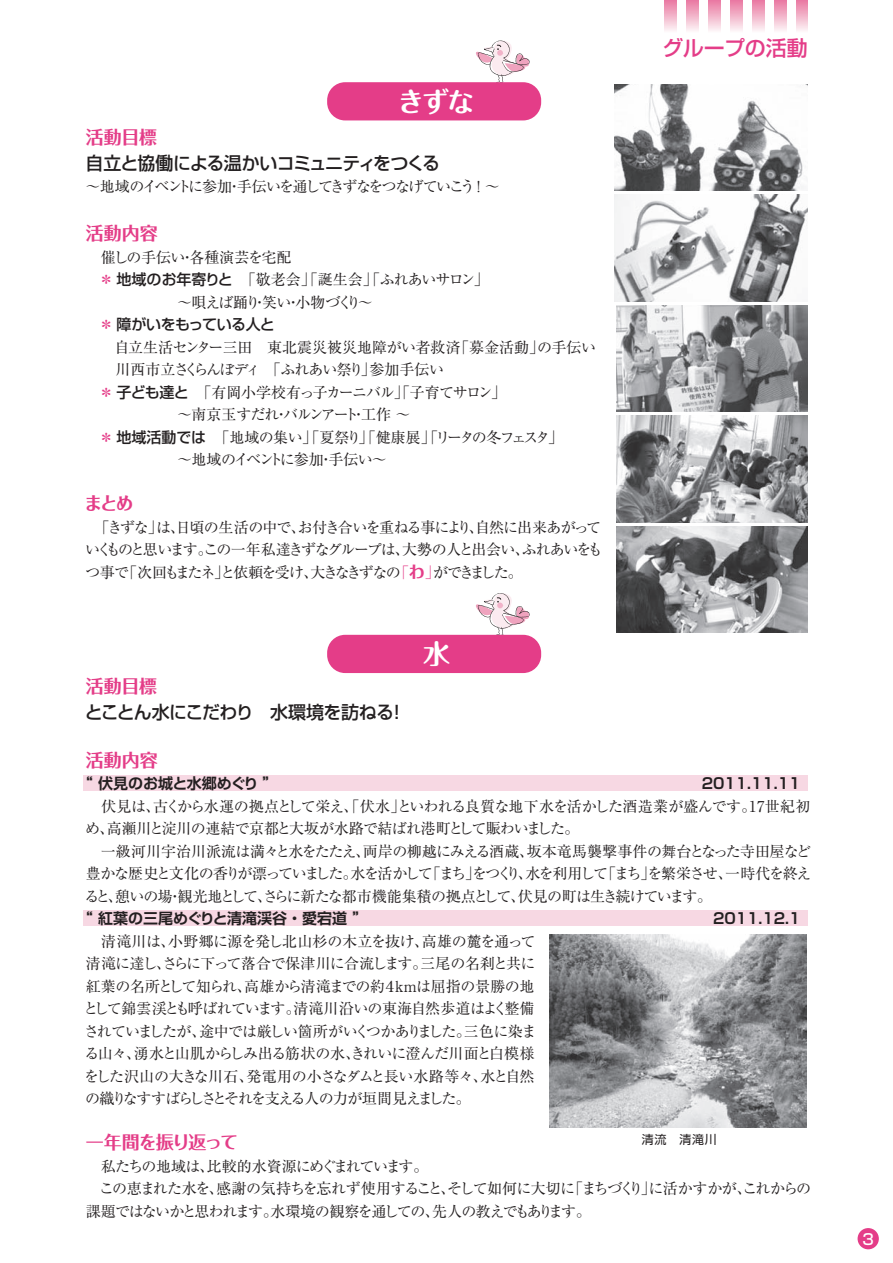
<style>
.page{position:relative;width:893px;height:1263px;background:#fff}
.page>*{position:absolute;margin:0;border:0;box-sizing:border-box;transform-origin:0 0}
.t1{font:700 27px "Maru Fo Pro";color:#fff}
.t2{font:500 21px "Shin Go Pro";letter-spacing:-.01em;color:#e43d88}
.t3{font:500 18px "Shin Go Pro";letter-spacing:-.045em;color:#231f20}
.t4{font:700 18px "Folk Pro";letter-spacing:-.02em;color:#e43d88}
.t5{font:700 18px "Folk Pro";letter-spacing:-.075em;color:#e43d88}
.t6{font:15px/22.5px "Ryumin Pro";letter-spacing:-.06em;color:#231f20}
.t7{font:700 15px "Shin Go Pro De";color:#231f20}
.t8{font:15px "Ryumin Pro";letter-spacing:-.085em;color:#231f20}
.t9{font:15px "Ryumin Pro";color:#231f20}
.t10{font:15px "Ryumin Pro";letter-spacing:-.13em;color:#231f20}
.t11{font:15px "Ryumin Pro";letter-spacing:-.08em;color:#231f20}
.t12{font:15px "Ryumin Pro";letter-spacing:-.035em;color:#231f20}
.t13{font:500 15px "Shin Go Pro";letter-spacing:-.035em;color:#231f20}
.t14{font:500 15px "Shin Go Pr 6 N";color:#fff}
.t15{font:12px "Shin Go Pro";color:#231f20}
.s1{font-family:"Shin Go Pro";font-weight:500;color:#e43d88}
.s2{font-family:"Shin Go Pro";font-weight:500}
.s3{color:#e43d88}
.s4{font-family:"Folk Pro";font-weight:700;font-size:16.5px;color:#e43d88}
</style>
<div class="page">
<div style="left:84px;top:775px;width:724px;height:15px;background:#f7d8e3"></div>
<div style="left:84px;top:911px;width:724px;height:15px;background:#f7d8e3"></div>
<div style="left:858px;top:1228px;width:21px;height:21px;background:#e43d88;border-radius:50%"></div>
<svg style="left:665px;top:0;width:11px;height:31px"></svg>
<svg style="left:687px;top:0;width:11px;height:31px"></svg>
<svg style="left:709px;top:0;width:11px;height:31px"></svg>
<svg style="left:730px;top:0;width:12px;height:31px"></svg>
<svg style="left:752px;top:0;width:12px;height:31px"></svg>
<svg style="left:774px;top:0;width:12px;height:31px"></svg>
<svg style="left:796px;top:0;width:12px;height:31px"></svg>
<svg style="left:476px;top:40px;width:54px;height:43px"></svg>
<div style="left:327px;top:82px;width:214px;height:38px;background:#e43d88;border-radius:18px"></div>
<svg style="left:472px;top:593px;width:58px;height:43px"></svg>
<div style="left:327px;top:635px;width:214px;height:38px;background:#e43d88;border-radius:18px"></div>
<img style="left:550px;top:934px;width:257px;height:193px">
<img style="left:614px;top:84px;width:193px;height:107px">
<img style="left:614px;top:195px;width:193px;height:106px">
<img style="left:617px;top:305px;width:190px;height:107px">
<img style="left:617px;top:416px;width:190px;height:106px">
<img style="left:617px;top:527px;width:190px;height:106px">
<h1 class="t1" style="left:397px;top:80px;width:79px">きずな</h1>
<p class="t4" style="left:86px;top:122px;width:73px">活動目標</p>
<p class="t3" style="left:86px;top:148px;width:356px">自立と協働による温かいコミュニティをつくる</p>
<p class="t10" style="left:85px;top:175px;width:416px">～地域のイベントに参加・手伝いを通してきずなをつなげていこう ！～</p>
<p class="t4" style="left:86px;top:218px;width:74px">活動内容</p>
<p class="t12" style="left:101px;top:245px;width:192px">催しの手伝い・各種演芸を宅配</p>
<p class="t6" style="left:99px;top:267px;width:392px"><span class="s1">＊</span> <span class="s2">地域のお年寄りと</span>　「敬老会」「誕生会」「ふれあいサロン」</p>
<p class="t8" style="left:177px;top:290px;width:197px">～唄えば踊り・笑い・小物づくり～</p>
<p class="t13" style="left:99px;top:312px;width:178px"><span class="s3">＊</span> 障がいをもっている人と</p>
<p class="t9" style="left:101px;top:335px;width:497px">　自立生活センター三田　東北震災被災地障がい者救済「募金活動」の手伝い</p>
<p class="t6" style="left:101px;top:357px;width:345px">　川西市立さくらんぼディ　「ふれあい祭り」参加手伝い</p>
<p class="t8" style="left:99px;top:380px;width:401px"><span class="s1">＊</span> <span class="s2">子ども達と</span>　「有岡小学校有っ子カーニバル」｢子育てサロン｣</p>
<p class="t11" style="left:177px;top:403px;width:235px">～南京玉すだれ・バルンアート・工作 ～</p>
<p class="t6" style="left:99px;top:425px;width:466px"><span class="s1">＊</span> <span class="s2">地域活動では</span>　「地域の集い」「夏祭り」「健康展」「リータの冬フェスタ」</p>
<p class="t6" style="left:177px;top:447px;width:211px">～地域のイベントに参加・手伝い～</p>
<p class="t4" style="left:84px;top:488px;width:51px">まとめ</p>
<p class="t6" style="left:85px;top:515px;width:519px;text-align:justify">　「きずな」は、日頃の生活の中で、お付き合いを重ねる事により、自然に出来あがっていくものと思います。この一年私達きずなグループは、大勢の人と出会い、ふれあいをもつ事で「次回もまたネ」と依頼を受け、大きなきずなの<span class="s3">「</span><span class="s4">わ</span><span class="s3">」</span>ができました。</p>
<h1 class="t1" style="left:423px;top:632px;width:28px">水</h1>
<h2 class="t2" style="left:662px;top:31px;width:147px">グループの活動</h2>
<p class="t4" style="left:86px;top:671px;width:73px">活動目標</p>
<p class="t3" style="left:85px;top:697px;width:322px">とことん水にこだわり　水環境を訪ねる！</p>
<p class="t4" style="left:86px;top:744px;width:74px">活動内容</p>
<p class="t7" style="left:78px;top:771px;width:201px">“ 伏見のお城と水郷めぐり ”</p>
<p class="t7" style="left:702px;top:771px;width:100px">2011.11.11</p>
<p class="t6" style="left:84px;top:794px;width:729px">　伏見は、古くから水運の拠点として栄え、「伏水」といわれる良質な地下水を活かした酒造業が盛んです。17世紀初め、高瀬川と淀川の連結で京都と大坂が水路で結ばれ港町として賑わいました。<br>　一級河川宇治川派流は満々と水をたたえ、両岸の柳越にみえる酒蔵、坂本竜馬襲撃事件の舞台となった寺田屋など豊かな歴史と文化の香りが漂っていました。水を活かして「まち」をつくり、水を利用して「まち」を繁栄させ、一時代を終えると、憩いの場・観光地として、さらに新たな都市機能集積の拠点として、伏見の町は生き続けています。</p>
<p class="t7" style="left:78px;top:906px;width:291px">“ 紅葉の三尾めぐりと清滝渓谷 ・ 愛宕道 ”</p>
<p class="t7" style="left:713px;top:906px;width:89px">2011.12.1</p>
<p class="t6" style="left:83px;top:929px;width:454px">　清滝川は、小野郷に源を発し北山杉の木立を抜け、高雄の麓を通って清滝に達し、さらに下って落合で保津川に合流します。三尾の名刹と共に紅葉の名所として知られ、高雄から清滝までの約４ｋmは屈指の景勝の地として錦雲渓とも呼ばれています。清滝川沿いの東海自然歩道はよく整備されていましたが、途中では厳しい箇所がいくつかありました。三色に染まる山々、湧水と山肌からしみ出る筋状の水、きれいに澄んだ川面と白模様をした沢山の大きな川石、発電用の小さなダムと長い水路等々、水と自然の織りなすすばらしさとそれを支える人の力が垣間見えました。</p>
<p class="t5" style="left:86px;top:1127px;width:154px">一年間を振り返って</p>
<p class="t6" style="left:86px;top:1154px;width:727px">　私たちの地域は、比較的水資源にめぐまれています。<br>　この恵まれた水を、感謝の気持ちを忘れず使用すること、そして如何に大切に「まちづくり」に活かすかが、これからの課題ではないかと思われます。水環境の観察を通しての、先人の教えでもあります。</p>
<p class="t15" style="left:642px;top:1129px;width:76px">清流　清滝川</p>
<p class="t14" style="left:862px;top:1226px;width:13px">3</p>
</div>
